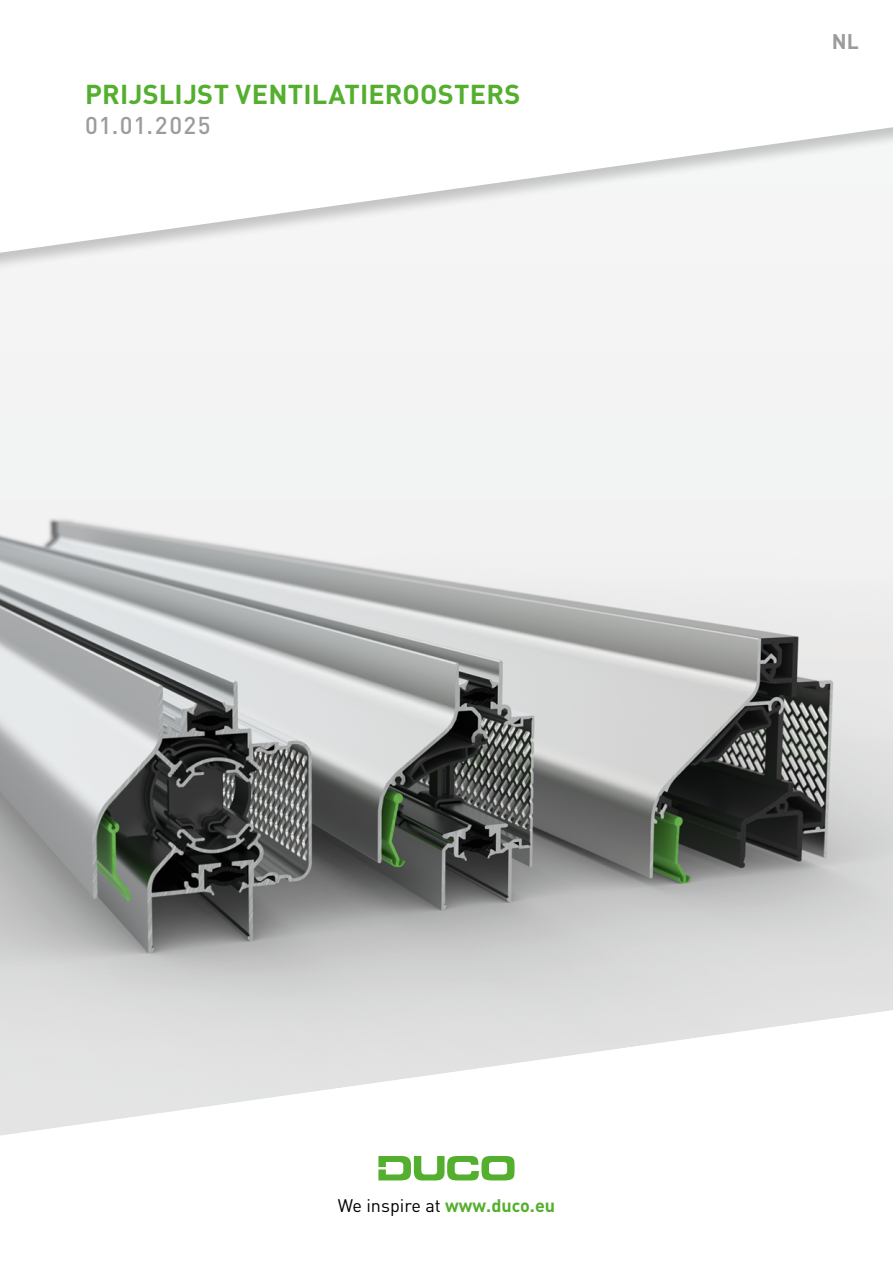
<style>
.page{position:relative;width:893px;height:1263px;background:#fff}
.page>*{position:absolute;margin:0;border:0;box-sizing:border-box;transform-origin:0 0}
.t1{font:700 27px "DINOT";letter-spacing:.01em;color:#54af2e}
.t2{font:500 24px "DINOT";letter-spacing:.055em;color:#9c9c9d}
.t3{font:700 21px "DINOT";color:#9c9c9d}
.t4{font:18px "DINOT";color:#000}
.s1{font-weight:700;color:#54af2e}
</style>
<div class="page">
<svg style="left:378px;top:1156px;width:137px;height:25px"></svg>
<div style="left:0;top:114px;width:893px;height:1023px;background:#000;opacity:.2"></div>
<p class="t1" style="left:85px;top:76px;width:437px">PRIJSLIJST VENTILATIEROOSTERS</p>
<p class="t2" style="left:85px;top:109px;width:127px">01.01.2025</p>
<p class="t3" style="left:832px;top:27px;width:29px">NL</p>
<p class="t4" style="left:338px;top:1193px;width:219px">We inspire at <span class="s1">www.duco.eu</span></p>
</div>
